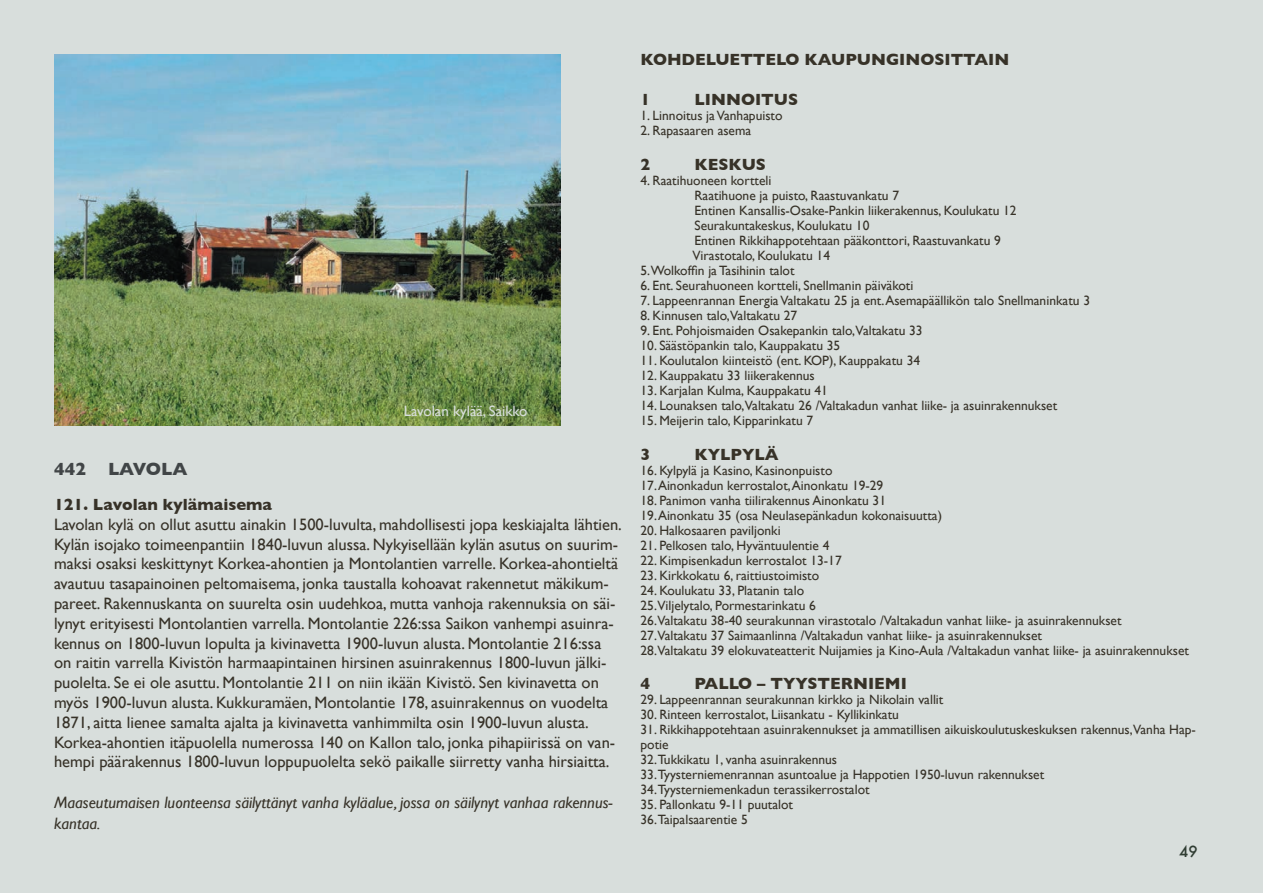
<style>
.page{position:relative;width:1263px;height:893px;background:#d8dedc}
.page>*{position:absolute;margin:0;border:0;box-sizing:border-box;transform-origin:0 0}
.t1{font:700 18px "Gill Sans";letter-spacing:-.015em;color:#414547}
.t2{font:16.5px/19.8px "Gill Sans";color:#373228}
.t3{font:700 16.5px "Gill Sans";color:#373228}
.t4{font:italic 16.5px/21px "Gill Sans";color:#373228}
.t5{font:15px "Gill Sans";color:#d8dedc}
.t6{font:500 15px "Futura";color:#303d33}
.t7{font:13.5px/15px "Gill Sans";color:#373228}
</style>
<div class="page">
<img style="left:54px;top:54px;width:506px;height:371px">
<p class="t5" style="left:404px;top:402px;width:125px">Lavolan kylää, Saikko</p>
<h1 class="t1" style="left:54px;top:459px;width:135px">442 LAVOLA</h1>
<p class="t3" style="left:54px;top:495px;width:219px">121. Lavolan kylämaisema</p>
<p class="t2" style="left:54px;top:514px;width:569px">Lavolan kylä on ollut asuttu ainakin 1500-luvulta, mahdollisesti jopa keskiajalta lähtien.<br>Kylän isojako toimeenpantiin 1840-luvun alussa. Nykyisellään kylän asutus on suurim&shy;maksi osaksi keskittynyt Korkea-ahontien ja Montolantien varrelle. Korkea-ahontieltä avautuu tasapainoinen peltomaisema, jonka taustalla kohoavat rakennetut mäkikum&shy;pareet. Rakennuskanta on suurelta osin uudehkoa, mutta vanhoja rakennuksia on säi&shy;lynyt erityisesti Montolantien varrella. Montolantie 226:ssa Saikon vanhempi asuinra&shy;kennus on 1800-luvun lopulta ja kivinavetta 1900-luvun alusta. Montolantie 216:ssa on raitin varrella Kivistön harmaapintainen hirsinen asuinrakennus 1800-luvun jälki&shy;puolelta. Se ei ole asuttu. Montolantie 211 on niin ikään Kivistö. Sen kivinavetta on myös 1900-luvun alusta. Kukkuramäen, Montolantie 178, asuinrakennus on vuodelta 1871, aitta lienee samalta ajalta ja kivinavetta vanhimmilta osin 1900-luvun alusta.<br>Korkea-ahontien itäpuolella numerossa 140 on Kallon talo, jonka pihapiirissä on van&shy;hempi päärakennus 1800-luvun loppupuolelta sekö paikalle siirretty vanha hirsiaitta.</p>
<p class="t4" style="left:54px;top:792px;width:560px">Maaseutumaisen luonteensa säilyttänyt vanha kyläalue, jossa on säilynyt vanhaa rakennus&shy;kantaa.</p>
<p class="t3" style="left:640px;top:50px;width:370px">KOHDELUETTELO KAUPUNGINOSITTAIN</p>
<p class="t3" style="left:640px;top:90px;width:11px">1</p>
<p class="t3" style="left:694px;top:90px;width:105px">LINNOITUS</p>
<p class="t7" style="left:640px;top:108px;width:144px">1. Linnoitus ja Vanhapuisto</p>
<p class="t7" style="left:640px;top:123px;width:112px">2. Rapasaaren asema</p>
<p class="t3" style="left:640px;top:154px;width:11px">2</p>
<p class="t3" style="left:694px;top:154px;width:73px">KESKUS</p>
<p class="t7" style="left:640px;top:173px;width:132px">4. Raatihuoneen kortteli</p>
<p class="t7" style="left:694px;top:188px;width:206px">Raatihuone ja puisto, Raastuvankatu 7</p>
<p class="t7" style="left:694px;top:203px;width:324px">Entinen Kansallis-Osake-Pankin liikerakennus, Koulukatu 12</p>
<p class="t7" style="left:694px;top:218px;width:176px">Seurakuntakeskus, Koulukatu 10</p>
<p class="t7" style="left:694px;top:233px;width:308px">Entinen Rikkihappotehtaan pääkonttori, Raastuvankatu 9</p>
<p class="t7" style="left:692px;top:248px;width:139px">Virastotalo, Koulukatu 14</p>
<p class="t7" style="left:640px;top:263px;width:156px">5.Wolkoffin ja Tasihinin talot</p>
<p class="t7" style="left:640px;top:278px;width:274px">6. Ent. Seurahuoneen kortteli, Snellmanin päiväkoti</p>
<p class="t7" style="left:640px;top:293px;width:451px">7. Lappeenrannan Energia Valtakatu 25 ja ent. Asemapäällikön talo Snellmaninkatu 3</p>
<p class="t7" style="left:640px;top:308px;width:158px">8. Kinnusen talo,Valtakatu 27</p>
<p class="t7" style="left:640px;top:323px;width:284px">9. Ent. Pohjoismaiden Osakepankin talo,Valtakatu 33</p>
<p class="t7" style="left:640px;top:338px;width:201px">10. Säästöpankin talo, Kauppakatu 35</p>
<p class="t7" style="left:640px;top:353px;width:281px">11. Koulutalon kiinteistö (ent. KOP), Kauppakatu 34</p>
<p class="t7" style="left:640px;top:368px;width:176px">12. Kauppakatu 33 liikerakennus</p>
<p class="t7" style="left:640px;top:383px;width:189px">13. Karjalan Kulma, Kauppakatu 41</p>
<p class="t7" style="left:640px;top:398px;width:418px">14. Lounaksen talo,Valtakatu 26 /Valtakadun vanhat liike- ja asuinrakennukset</p>
<p class="t7" style="left:640px;top:413px;width:174px">15. Meijerin talo, Kipparinkatu 7</p>
<p class="t3" style="left:640px;top:444px;width:11px">3</p>
<p class="t3" style="left:694px;top:444px;width:86px">KYLPYLÄ</p>
<p class="t7" style="left:640px;top:462px;width:193px">16. Kylpylä ja Kasino, Kasinonpuisto</p>
<p class="t7" style="left:640px;top:477px;width:244px">17. Ainonkadun kerrostalot, Ainonkatu 19-29</p>
<p class="t7" style="left:640px;top:492px;width:247px">18. Panimon vanha tiilirakennus Ainonkatu 31</p>
<p class="t7" style="left:640px;top:507px;width:303px">19. Ainonkatu 35 (osa Neulasepänkadun kokonaisuutta)</p>
<p class="t7" style="left:640px;top:522px;width:142px">20. Halkosaaren paviljonki</p>
<p class="t7" style="left:640px;top:537px;width:190px">21. Pelkosen talo, Hyväntuulentie 4</p>
<p class="t7" style="left:640px;top:552px;width:203px">22. Kimpisenkadun kerrostalot 13-17</p>
<p class="t7" style="left:640px;top:567px;width:180px">23. Kirkkokatu 6, raittiustoimisto</p>
<p class="t7" style="left:640px;top:582px;width:550px">24. Koulukatu 33, Platanin talo<br>25.Viljelytalo, Pormestarinkatu 6<br>26.Valtakatu 38-40 seurakunnan virastotalo /Valtakadun vanhat liike- ja asuinrakennukset 27.Valtakatu 37 Saimaanlinna /Valtakadun vanhat liike- ja asuinrakennukset<br>28.Valtakatu 39 elokuvateatterit Nuijamies ja Kino-Aula /Valtakadun vanhat liike- ja asuinrakennukset</p>
<p class="t3" style="left:640px;top:674px;width:11px">4</p>
<p class="t3" style="left:694px;top:674px;width:214px">PALLO – TYYSTERNIEMI</p>
<p class="t7" style="left:640px;top:692px;width:304px">29. Lappeenrannan seurakunnan kirkko ja Nikolain vallit</p>
<p class="t7" style="left:640px;top:707px;width:260px">30. Rinteen kerrostalot, Liisankatu - Kyllikinkatu</p>
<p class="t7" style="left:640px;top:722px;width:557px">31. Rikkihappotehtaan asuinrakennukset ja ammatillisen aikuiskoulutuskeskuksen rakennus,Vanha Hap&shy;potie<br>32.Tukkikatu 1, vanha asuinrakennus<br>33.Tyysterniemenrannan asuntoalue ja Happotien 1950-luvun rakennukset<br>34.Tyysterniemenkadun terassikerrostalot</p>
<p class="t7" style="left:640px;top:797px;width:154px">35. Pallonkatu 9-11 puutalot<br>36.Taipalsaarentie 5</p>
<p class="t6" style="left:1179px;top:841px;width:20px">49</p>
</div>
